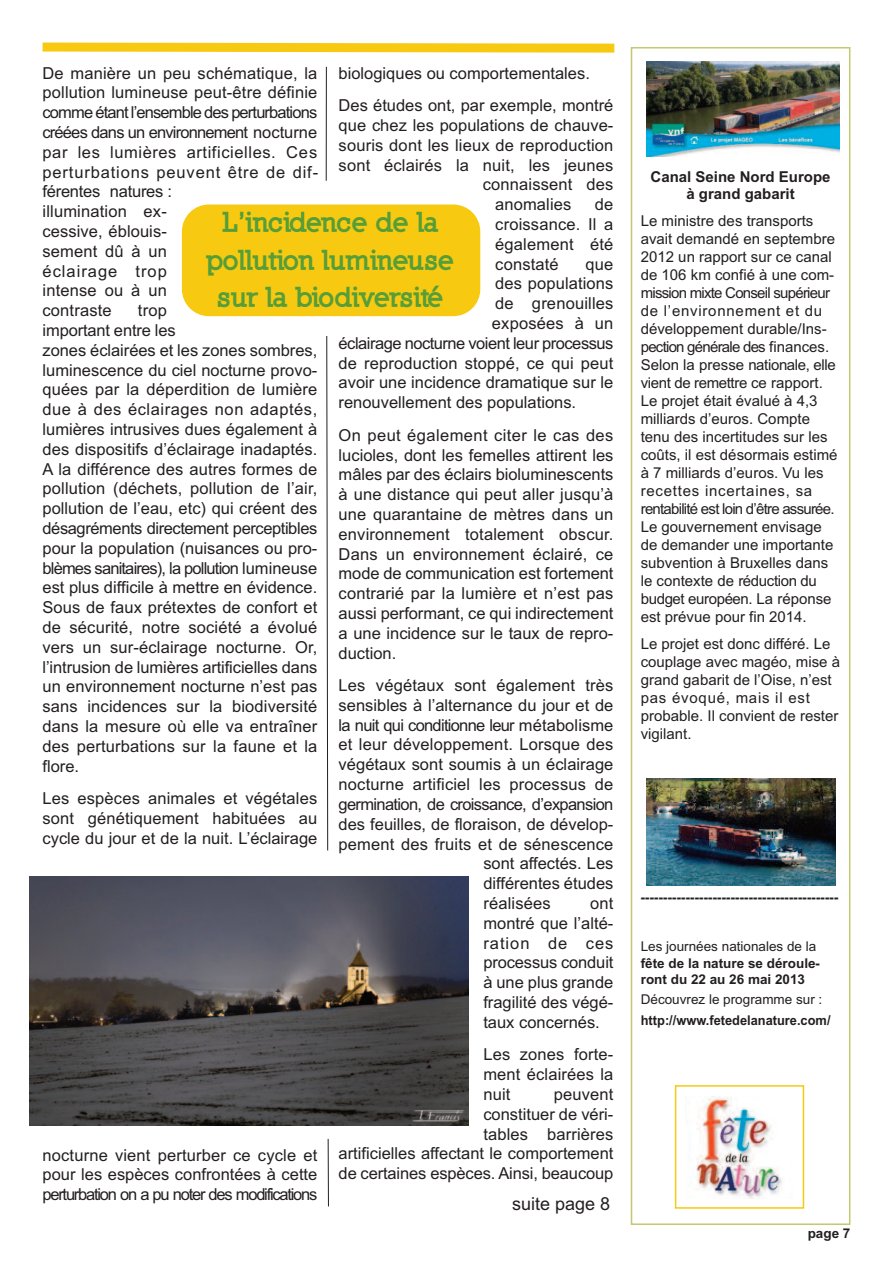
<style>
.page{position:relative;width:893px;height:1263px;background:#fff}
.page>*{position:absolute;margin:0;border:0;box-sizing:border-box;transform-origin:0 0}
.t1{font:900 27px/38px "Nilland";letter-spacing:-.025em;color:#579d38;text-align:center}
.t2{font:18px "Arial";color:#231f20}
.t3{font:16.5px/19.8px "Arial";color:#231f20;text-align:justify}
.t4{font:16.5px "Arial";letter-spacing:-.03em;color:#231f20}
.t5{font:16.5px "Arial";letter-spacing:-.04em;color:#231f20}
.t6{font:16.5px "Arial";letter-spacing:-.045em;color:#231f20}
.t7{font:15px/18px "Arial";color:#231f20}
.t8{font:700 15px/17.5px "Arial";color:#231f20;text-align:center}
.t9{font:700 13.5px/16.2px "Arial";color:#231f20}
.t10{font:13.5px "Arial";color:#231f20}
.t11{font:700 13.5px "Arial";color:#231f20;scale:.95 1}
</style>
<div class="page">
<div style="left:631px;top:47px;width:219px;height:1178px;border:2px solid #c2c96e"></div>
<img style="left:646px;top:61px;width:194px;height:95px">
<img style="left:646px;top:778px;width:189px;height:107px">
<img style="left:29px;top:876px;width:439px;height:249px">
<div style="left:182px;top:204px;width:298px;height:112px;background:#f7ca11;border-radius:27px"></div>
<svg style="left:42px;top:42px;width:573px;height:11px;background:#f8d33c"></svg>
<img style="left:685px;top:1096px;width:97px;height:103px">
<div style="left:675px;top:1085px;width:129px;height:124px;border:2px solid #f7ca11"></div>
<svg style="left:327px;top:336px;width:1px;height:515px"></svg>
<hr style="left:326px;top:67px;width:1px;height:114px;background:#231f20">
<hr style="left:328px;top:1139px;width:1px;height:67px;background:#231f20">
<p class="t3" style="left:43px;top:63px;width:277px;text-align:left">De manière un peu schématique, la pollution lumineuse peut-être définie comme étant l’ensemble des perturbations créées dans un environnement nocturne par les lumières artificielles. Ces perturbations peuvent être de dif&shy;férentes natures :<br>illumination ex-<br>cessive, éblouis-<br>sement dû à un<br>éclairage trop<br>intense ou à un<br>contraste</p>
<p class="t3" style="left:339px;top:57px;width:276px;line-height:32.5px">biologiques ou comportementales.<br>Des études ont, par exemple, montré</p>
<p class="t3" style="left:339px;top:115px;width:276px">que chez les populations de chauve-</p>
<p class="t3" style="left:339px;top:135px;width:276px">souris dont les lieux de reproduction</p>
<p class="t3" style="left:339px;top:155px;width:276px">sont éclairés la nuit, les jeunes</p>
<p class="t3" style="left:483px;top:175px;width:132px">connaissent des</p>
<p class="t3" style="left:495px;top:194px;width:78px">anomalies</p>
<p class="t3" style="left:495px;top:194px;width:120px;text-indent:100px">de croissance. Il a également été constaté</p>
<h1 class="t1" style="left:207px;top:203px;width:250px">L’incidence de la pollution lumineuse sur la biodiversité</h1>
<p class="t3" style="left:586px;top:254px;width:29px">que</p>
<p class="t3" style="left:495px;top:274px;width:120px">des populations</p>
<p class="t3" style="left:495px;top:293px;width:120px">de grenouilles</p>
<p class="t3" style="left:492px;top:313px;width:123px">exposées à un</p>
<p class="t4" style="left:339px;top:333px;width:276px">éclairage nocturne voient leur processus</p>
<p class="t3" style="left:339px;top:353px;width:276px">de reproduction stoppé, ce qui peut</p>
<p class="t3" style="left:339px;top:373px;width:276px">avoir une incidence dramatique sur le</p>
<p class="t3" style="left:339px;top:392px;width:239px">renouvellement des populations.</p>
<p class="t3" style="left:339px;top:425px;width:276px">On peut également citer le cas des lucioles, dont les femelles attirent les mâles par des éclairs bioluminescents à une distance qui peut aller jusqu’à une quarantaine de mètres dans un environnement totalement obscur.<br>Dans un environnement éclairé, ce mode de communication est fortement contrarié par la lumière et n’est pas aussi performant, ce qui indirectement a une incidence sur le taux de repro&shy;duction.</p>
<p class="t3" style="left:339px;top:675px;width:276px">Les végétaux sont également très</p>
<p class="t3" style="left:339px;top:695px;width:276px">sensibles à l’alternance du jour et de</p>
<p class="t6" style="left:339px;top:715px;width:276px">la nuit qui conditionne leur métabolisme</p>
<p class="t3" style="left:339px;top:735px;width:276px">et leur développement. Lorsque des</p>
<p class="t3" style="left:339px;top:755px;width:276px">végétaux sont soumis à un éclairage</p>
<p class="t3" style="left:339px;top:774px;width:276px">nocturne artificiel les processus de</p>
<p class="t5" style="left:339px;top:794px;width:276px">germination, de croissance, d’expansion</p>
<p class="t3" style="left:339px;top:814px;width:276px">des feuilles, de floraison, de dévelop-</p>
<p class="t3" style="left:339px;top:834px;width:276px">pement des fruits et de sénescence</p>
<p class="t3" style="left:483px;top:854px;width:132px">sont affectés. Les</p>
<p class="t3" style="left:483px;top:873px;width:132px">différentes études</p>
<p class="t3" style="left:483px;top:893px;width:69px">réalisées</p>
<p class="t3" style="left:43px;top:301px;width:276px;text-align:left;text-indent:95px">trop<br>important entre les<br>zones éclairées et les zones sombres, luminescence du ciel nocturne provo&shy;quées par la déperdition de lumière due à des éclairages non adaptés, lumières intrusives dues également à des dispositifs d’éclairage inadaptés.<br>A la différence des autres formes de pollution (déchets, pollution de l’air, pollution de l’eau, etc) qui créent des désagréments directement perceptibles pour la population (nuisances ou pro&shy;blèmes sanitaires), la pollution lumineuse est plus difficile à mettre en évidence.<br>Sous de faux prétextes de confort et de sécurité, notre société a évolué vers un sur-éclairage nocturne. Or, l’intrusion de lumières artificielles dans un environnement nocturne n’est pas sans incidences sur la biodiversité dans la mesure où elle va entraîner des perturbations sur la faune et la flore.</p>
<p class="t3" style="left:43px;top:788px;width:276px">Les espèces animales et végétales sont génétiquement habituées au cycle du jour et de la nuit. L’éclairage</p>
<p class="t3" style="left:483px;top:893px;width:132px;text-indent:107px">ont montré que l’alté&shy;ration de ces processus conduit à une plus grande fragilité des végé&shy;taux concernés.</p>
<p class="t3" style="left:483px;top:1045px;width:132px">Les zones forte&shy;ment éclairées la nuit</p>
<p class="t3" style="left:339px;top:1084px;width:276px;text-align:right">peuvent<br>constituer de véri-<br>tables barrières<br>artificielles affectant le comportement de certaines espèces. Ainsi, beaucoup</p>
<p class="t3" style="left:43px;top:1145px;width:276px">nocturne vient perturber ce cycle et pour les espèces confrontées à cette perturbation on a pu noter des modifications</p>
<p class="t2" style="left:512px;top:1193px;width:100px">suite page 8</p>
<p class="t8" style="left:651px;top:168px;width:182px">Canal Seine Nord Europe à grand gabarit</p>
<p class="t7" style="left:641px;top:212px;width:198px">Le ministre des transports avait demandé en septembre<br>2012 un rapport sur ce canal de 106 km confié à une com&shy;mission mixte Conseil supérieur de l’environnement et du développement durable/Ins&shy;pection générale des finances.<br>Selon la presse nationale, elle vient de remettre ce rapport.<br>Le projet était évalué à 4,3 milliards d’euros. Compte tenu des incertitudes sur les coûts, il est désormais estimé à 7 milliards d’euros. Vu les recettes incertaines, sa rentabilité est loin d’être assurée.<br>Le gouvernement envisage de demander une importante subvention à Bruxelles dans le contexte de réduction du budget européen. La réponse est prévue pour fin 2014.</p>
<p class="t7" style="left:641px;top:634px;width:201px">Le projet est donc différé. Le couplage avec magéo, mise à grand gabarit de l’Oise, n’est pas évoqué, mais il est probable. Il convient de rester vigilant.</p>
<p class="t9" style="left:641px;top:889px;width:199px">--------------------------------------------</p>
<p class="t10" style="left:641px;top:939px;width:177px">Les journées nationales de la</p>
<p class="t9" style="left:641px;top:955px;width:181px">fête de la nature se déroule&shy;ront du 22 au 26 mai 2013</p>
<p class="t10" style="left:641px;top:992px;width:183px">Découvrez le programme sur :</p>
<p class="t11" style="left:641px;top:1012px;width:201px">http://www.fetedelanature.com/</p>
<p class="t9" style="left:808px;top:1225px;width:44px">page 7</p>
</div>
